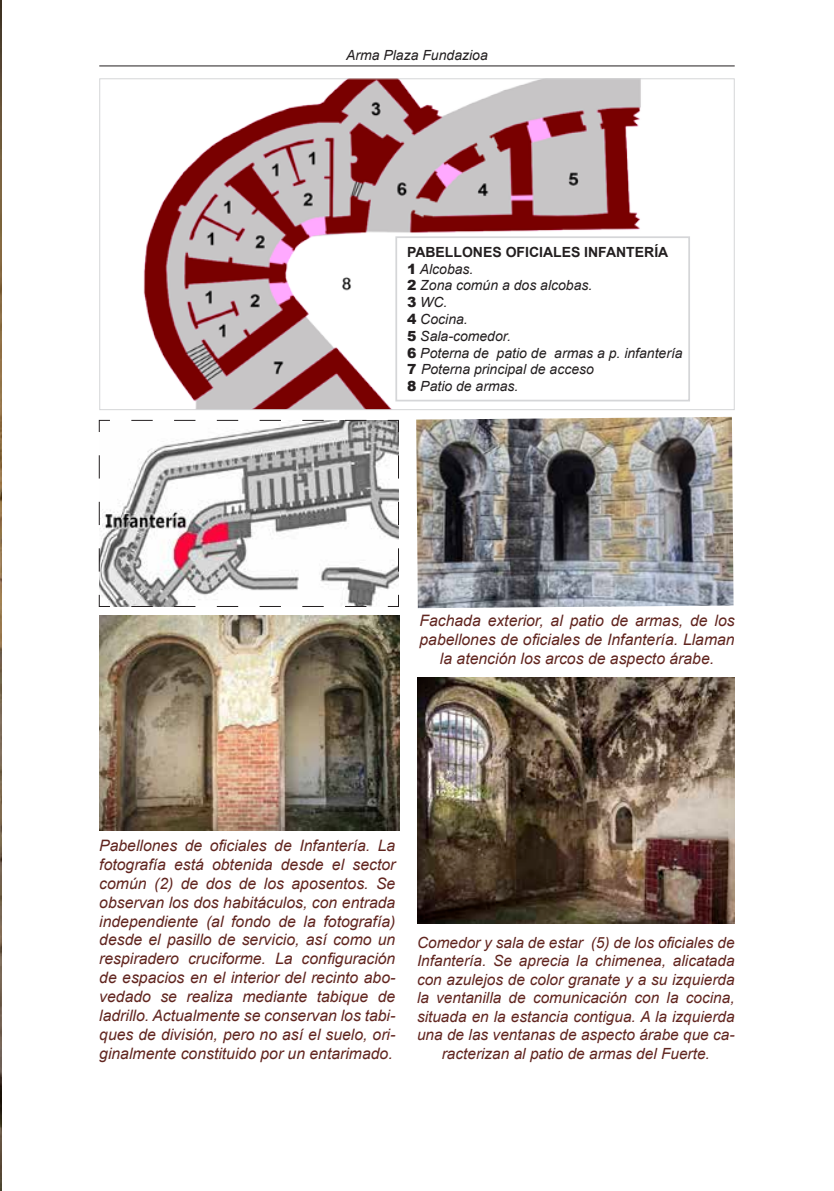
<style>
.page{position:relative;width:834px;height:1191px;background:#fff}
.page>*{position:absolute;margin:0;border:0;box-sizing:border-box;transform-origin:0 0}
.t1{font:italic 15.75px/18.9px "Arial";color:#61251f;text-align:center}
.t2{font:italic 15.4px/18.6px "Arial";color:#61251f;text-align:center}
.t3{font:italic 14px/16.8px "Arial";color:#231f20}
.s1{font-weight:700;font-style:normal}
.s2{font-weight:900;font-style:normal}
</style>
<div class="page">
<img style="left:0;top:0;width:1px;height:1191px">
<hr style="left:99px;top:66px;width:635px;height:1px;background:#231f20">
<img style="left:417px;top:677px;width:317px;height:246px">
<img style="left:99px;top:615px;width:301px;height:215px">
<img style="left:143px;top:80px;width:547px;height:328px">
<img style="left:416px;top:417px;width:317px;height:191px">
<div style="left:395px;top:236px;width:295px;height:165px;border:2px solid #d5d6d8"></div>
<svg style="left:99px;top:420px;width:300px;height:187px"></svg>
<p class="t3" style="left:346px;top:47px;width:143px">Arma Plaza Fundazioa</p>
<p class="t3" style="left:407px;top:244px;width:277px"><span class="s1">PABELLONES OFICIALES INFANTERÍA<br></span><span class="s2">1</span> Alcobas.<br><span class="s2">2</span> Zona común a dos alcobas.<br><span class="s2">3</span> WC.<br><span class="s2">4</span> Cocina.<br><span class="s2">5</span> Sala-comedor.<br><span class="s2">6</span> Poterna de patio de armas a p. infantería<br><span class="s2">7</span> Poterna principal de acceso<br><span class="s2">8</span> Patio de armas.</p>
<p class="t1" style="left:419px;top:611px;width:316px">Fachada exterior, al patio de armas, de los pabellones de oficiales de Infantería. Llaman la atención los arcos de aspecto árabe.</p>
<p class="t1" style="left:99px;top:836px;width:297px;text-align:justify">Pabellones de oficiales de Infantería. La fotografía está obtenida desde el sector común (2) de dos de los aposentos. Se observan los dos habitáculos, con entrada independiente (al fondo de la fotografía) desde el pasillo de servicio, así como un respiradero cruciforme. La configuración de espacios en el interior del recinto abo&shy;vedado se realiza mediante tabique de ladrillo. Actualmente se conservan los tabi&shy;ques de división, pero no así el suelo, ori&shy;ginalmente constituido por un entarimado.</p>
<p class="t2" style="left:417px;top:933px;width:319px">Comedor y sala de estar (5) de los oficiales de Infantería. Se aprecia la chimenea, alicatada con azulejos de color granate y a su izquierda la ventanilla de comunicación con la cocina, situada en la estancia contigua. A la izquierda una de las ventanas de aspecto árabe que ca&shy;racterizan al patio de armas del Fuerte.</p>
</div>
